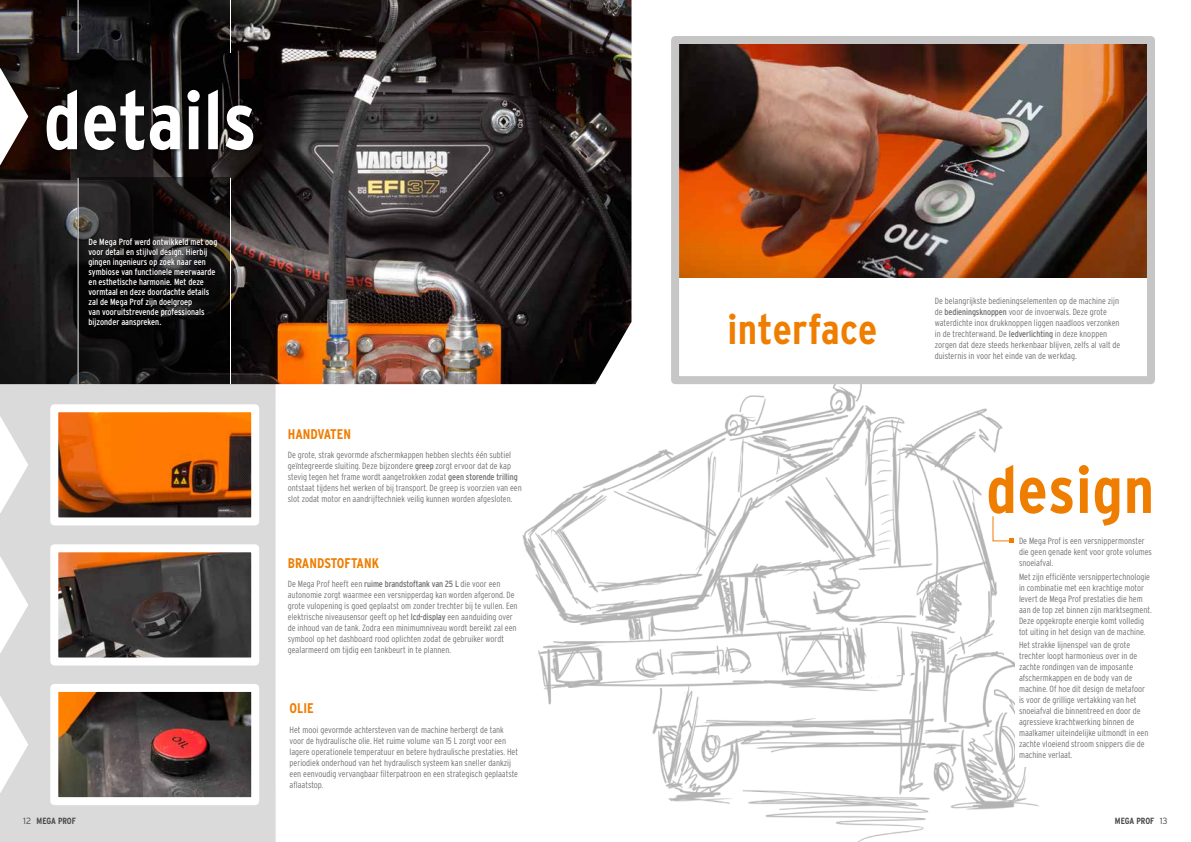
<style>
.page{position:relative;width:1191px;height:842px;background:#fff}
.page>*{position:absolute;margin:0;border:0;box-sizing:border-box;transform-origin:0 0}
.t1{font:700 condensed 81.7px "Interstate";color:#fff}
.t2{font:700 condensed 66px "Interstate";letter-spacing:.01em;color:#ef7d00}
.t3{font:700 condensed 42px "Interstate";letter-spacing:.01em;color:#ef7d00}
.t4{font:700 condensed 14px "Interstate";color:#ef7d00}
.t5{font:300 condensed 9px/11px "Interstate";color:#706f6f}
.t6{font:condensed 9px/10px "Interstate";color:#fff}
.t7{font:700 condensed 9px "Interstate";letter-spacing:-.005em;color:#4a4a49}
.s1{font-weight:400}
.s2{font-weight:300;font-stretch:normal}
</style>
<div class="page">
<div style="left:0;top:378px;width:276px;height:464px;background:#dadada"></div>
<img style="left:280px;top:384px;width:759px;height:458px">
<img style="left:0;top:0;width:631px;height:384px">
<svg style="left:78px;top:0;width:153px;height:53px;background:#161516"></svg>
<div style="left:45px;top:88px;width:212px;height:66px;background:#000;opacity:.5"></div>
<svg style="left:0;top:68px;width:28px;height:97px"></svg>
<svg style="left:0;top:416px;width:28px;height:97px"></svg>
<svg style="left:0;top:557px;width:28px;height:96px"></svg>
<svg style="left:0;top:696px;width:28px;height:97px"></svg>
<svg style="left:992px;top:515px;width:21px;height:28px"></svg>
<svg style="left:79px;top:178px;width:151px;height:206px;background:#141212"></svg>
<div style="left:87px;top:236px;width:134px;height:94px;background:#000;opacity:.5"></div>
<img style="left:680px;top:45px;width:466px;height:233px">
<div style="left:671px;top:36px;width:484px;height:348px;border:8px solid #c6c6c6"></div>
<div style="left:1015px;top:644px;width:37px;height:123px;background:#fff"></div>
<img style="left:59px;top:413px;width:191px;height:103px">
<div style="left:50px;top:404px;width:209px;height:121px;border:8px solid #fff"></div>
<img style="left:59px;top:553px;width:191px;height:103px">
<div style="left:50px;top:544px;width:209px;height:121px;border:8px solid #fff"></div>
<img style="left:59px;top:693px;width:191px;height:103px">
<div style="left:50px;top:684px;width:209px;height:121px;border:8px solid #fff"></div>
<hr style="left:78px;top:178px;width:1px;height:206px;background:#fff">
<hr style="left:230px;top:178px;width:1px;height:206px;background:#fff">
<h1 class="t1" style="left:44px;top:71px;width:214px">details</h1>
<p class="t6" style="left:89px;top:236px;width:130px">De Mega Prof werd ontwikkeld met oog voor detail en stijlvol design. Hierbij gingen ingenieurs op zoek naar een symbiose van functionele meerwaarde en esthetische harmonie. Met deze vormtaal en deze doordachte details zal de Mega Prof zijn doelgroep<br>van vooruitstrevende professionals bijzonder aanspreken.</p>
<h3 class="t4" style="left:288px;top:425px;width:65px">HANDVATEN</h3>
<p class="t5" style="left:288px;top:449px;width:235px">De grote, strak gevormde afschermkappen hebben slechts één subtiel geïntegreerde sluiting. Deze bijzondere <span class="s1">greep</span> zorgt ervoor dat de kap stevig tegen het frame wordt aangetrokken zodat <span class="s1">geen storende trilling </span>ontstaat tijdens het werken of bij transport. De greep is voorzien van een slot zodat motor en aandrijftechniek veilig kunnen worden afgesloten.</p>
<h3 class="t4" style="left:288px;top:554px;width:93px">BRANDSTOFTANK</h3>
<p class="t5" style="left:288px;top:578px;width:231px">De Mega Prof heeft een <span class="s1">ruime brandstoftank van 25 L</span> die voor een autonomie zorgt waarmee een versnipperdag kan worden afgerond. De grote vulopening is goed geplaatst om zonder trechter bij te vullen. Een elektrische niveausensor geeft op het <span class="s1">lcd-display</span> een aanduiding over de inhoud van de tank. Zodra een minimumniveau wordt bereikt zal een symbool op het dashboard rood oplichten zodat de gebruiker wordt gealarmeerd om tijdig een tankbeurt in te plannen.</p>
<h3 class="t4" style="left:289px;top:700px;width:26px">OLIE</h3>
<p class="t5" style="left:289px;top:724px;width:230px">Het mooi gevormde achtersteven van de machine herbergt de tank voor de hydraulische olie. Het ruime volume van 15 L zorgt voor een lagere operationele temperatuur en betere hydraulische prestaties. Het periodiek onderhoud van het hydraulisch systeem kan sneller dankzij een eenvoudig vervangbaar filterpatroon en een strategisch geplaatste aflaatstop.</p>
<h3 class="t3" style="left:727px;top:304px;width:151px">interface</h3>
<p class="t5" style="left:934px;top:295px;width:187px">De belangrijkste bedieningselementen op de machine zijn de <span class="s1">bedieningsknoppen</span> voor de invoerwals. Deze grote waterdichte inox drukknoppen liggen naadloos verzonken in de trechterwand. De <span class="s1">ledverlichting</span> in deze knoppen zorgen dat deze steeds herkenbaar blijven, zelfs al valt de duisternis in voor het einde van de werkdag.</p>
<h2 class="t2" style="left:986px;top:450px;width:169px">design</h2>
<p class="t5" style="left:1019px;top:535px;width:134px">De Mega Prof is een versnippermonster die geen genade kent voor grote volumes snoeiafval.</p>
<p class="t5" style="left:1019px;top:571px;width:134px">Met zijn efficiënte versnippertechnologie in combinatie met een krachtige motor levert de Mega Prof prestaties die hem aan de top zet binnen zijn marktsegment.<br>Deze opgekropte energie komt volledig tot uiting in het design van de machine.</p>
<p class="t5" style="left:1019px;top:640px;width:131px">Het strakke lijnenspel van de grote trechter loopt harmonieus over in de zachte rondingen van de imposante afschermkappen en de body van de machine. Of hoe dit design de metafoor is voor de grillige vertakking van het snoeiafval die binnentreed en door de agressieve krachtwerking binnen de maalkamer uiteindelijke uitmondt in een zachte vloeiend stroom snippers die de machine verlaat.</p>
<p class="t7" style="left:23px;top:815px;width:54px"><span class="s2">12</span> MEGA PROF</p>
<p class="t7" style="left:1115px;top:815px;width:54px">MEGA PROF <span class="s2">13</span></p>
</div>
